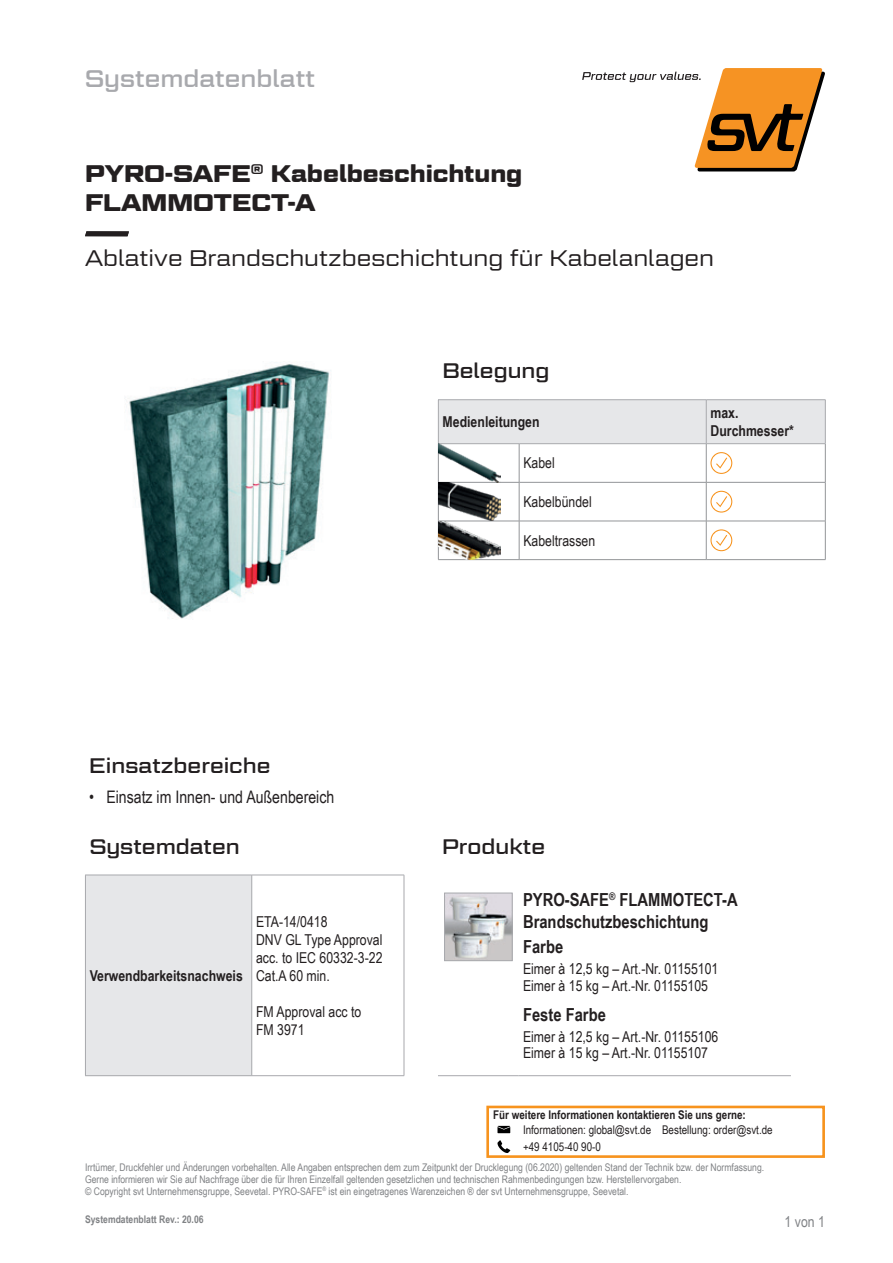
<style>
.page{position:relative;width:893px;height:1263px;background:#fff}
.page>*{position:absolute;margin:0;border:0;box-sizing:border-box;transform-origin:0 0}
.t1{font:700 24px/28.8px "Geom Graphic";color:#231f20}
.t2{font:24px "Geom Graphic";color:#a8a9ad}
.t3{font:300 22.5px "Geom Graphic";color:#231f20}
.t4{font:21px "Geom Graphic";color:#231f20}
.t5{font:700 18px/21.6px "Arial Narrow";color:#231f20}
.t6{font:17.25px "Arial Narrow";color:#231f20}
.t7{font:15px/18px "Arial Narrow";color:#231f20}
.t8{font:700 15px/18px "Arial Narrow";color:#231f20}
.t9{font:15px "Arial Narrow";color:#808285}
.t10{font:12px/17.1px "Arial Narrow";color:#231f20}
.t11{font:700 12px "Arial Narrow";color:#231f20}
.t12{font:10.5px/12px "Arial Narrow";color:#808285}
.t13{font:700 10.5px "Arial Narrow";color:#808285}
</style>
<div class="page">
<img style="left:129px;top:364px;width:202px;height:255px">
<svg style="left:501px;top:444px;width:324px;height:115px"></svg>
<div style="left:439px;top:400px;width:386px;height:43px;background:#e6e7e9"></div>
<hr style="left:706px;top:444px;width:1px;height:38px;background:#939598">
<hr style="left:438px;top:482px;width:81px;height:1px;background:#939598">
<hr style="left:519px;top:482px;width:187px;height:1px;background:#939598">
<hr style="left:706px;top:482px;width:119px;height:1px;background:#939598">
<hr style="left:706px;top:482px;width:1px;height:39px;background:#939598">
<hr style="left:438px;top:521px;width:81px;height:1px;background:#939598">
<hr style="left:519px;top:521px;width:187px;height:1px;background:#939598">
<hr style="left:706px;top:521px;width:119px;height:1px;background:#939598">
<hr style="left:706px;top:521px;width:1px;height:38px;background:#939598">
<hr style="left:706px;top:400px;width:1px;height:43px;background:#a8a9ad">
<hr style="left:438px;top:444px;width:1px;height:38px;background:#939598">
<hr style="left:519px;top:444px;width:1px;height:38px;background:#939598">
<hr style="left:825px;top:444px;width:1px;height:38px;background:#939598">
<hr style="left:438px;top:482px;width:1px;height:39px;background:#939598">
<hr style="left:519px;top:482px;width:1px;height:39px;background:#939598">
<hr style="left:825px;top:482px;width:1px;height:39px;background:#939598">
<hr style="left:438px;top:521px;width:1px;height:38px;background:#939598">
<hr style="left:519px;top:521px;width:1px;height:38px;background:#939598">
<hr style="left:825px;top:521px;width:1px;height:38px;background:#939598">
<hr style="left:438px;top:559px;width:81px;height:1px;background:#939598">
<hr style="left:519px;top:559px;width:187px;height:1px;background:#939598">
<hr style="left:706px;top:559px;width:119px;height:1px;background:#939598">
<hr style="left:438px;top:399px;width:81px;height:1px;background:#a8a9ad">
<hr style="left:519px;top:399px;width:187px;height:1px;background:#a8a9ad">
<hr style="left:706px;top:399px;width:119px;height:1px;background:#a8a9ad">
<hr style="left:825px;top:400px;width:1px;height:43px;background:#a8a9ad">
<hr style="left:438px;top:443px;width:81px;height:1px;background:#a8a9ad">
<hr style="left:519px;top:443px;width:187px;height:1px;background:#a8a9ad">
<hr style="left:706px;top:443px;width:119px;height:1px;background:#a8a9ad">
<hr style="left:438px;top:400px;width:1px;height:43px;background:#a8a9ad">
<img style="left:439px;top:444px;width:62px;height:115px">
<svg style="left:710px;top:452px;width:22px;height:22px"></svg>
<div style="left:712px;top:453px;width:19px;height:20px;background:#fff;border-radius:50%"></div>
<svg style="left:716px;top:457px;width:11px;height:12px"></svg>
<svg style="left:710px;top:491px;width:22px;height:22px"></svg>
<div style="left:712px;top:492px;width:19px;height:19px;background:#fff;border-radius:50%"></div>
<svg style="left:716px;top:496px;width:11px;height:11px"></svg>
<svg style="left:710px;top:529px;width:22px;height:22px"></svg>
<div style="left:712px;top:530px;width:19px;height:20px;background:#fff;border-radius:50%"></div>
<svg style="left:716px;top:535px;width:11px;height:11px"></svg>
<svg style="left:85px;top:874px;width:319px;height:201px"></svg>
<div style="left:85px;top:875px;width:167px;height:201px;background:#e6e7e9"></div>
<hr style="left:85px;top:875px;width:167px;height:1px;background:#a8a9ad">
<hr style="left:85px;top:1075px;width:167px;height:1px;background:#a8a9ad">
<hr style="left:85px;top:875px;width:1px;height:200px;background:#a8a9ad">
<hr style="left:252px;top:875px;width:152px;height:1px;background:#a8a9ad">
<hr style="left:251px;top:875px;width:1px;height:200px;background:#a8a9ad">
<hr style="left:404px;top:875px;width:1px;height:200px;background:#a8a9ad">
<hr style="left:252px;top:1075px;width:152px;height:1px;background:#a8a9ad">
<hr style="left:519px;top:1075px;width:272px;height:1px;background:#a8a9ad">
<hr style="left:438px;top:1075px;width:81px;height:1px;background:#a8a9ad">
<img style="left:446px;top:895px;width:64px;height:64px">
<div style="left:444px;top:893px;width:68px;height:68px;border:1px solid #a8a9ad"></div>
<svg style="left:582px;top:68px;width:243px;height:103px"></svg>
<svg style="left:497px;top:1126px;width:13px;height:7px"></svg>
<svg style="left:497px;top:1140px;width:13px;height:13px"></svg>
<div style="left:486px;top:1106px;width:339px;height:52px;border:3px solid #f7931d"></div>
<svg style="left:85px;top:231px;width:44px;height:5px"></svg>
<h1 class="t2" style="left:85px;top:63px;width:232px">Systemdatenblatt</h1>
<h1 class="t1" style="left:85px;top:159px;width:439px">PYRO-SAFE<sup>®</sup> Kabelbeschichtung<br>FLAMMOTECT-A</h1>
<h2 class="t3" style="left:85px;top:245px;width:631px">Ablative Brandschutzbeschichtung für Kabelanlagen</h2>
<h3 class="t4" style="left:443px;top:357px;width:108px">Belegung</h3>
<h3 class="t8" style="left:443px;top:412px;width:99px">Medienleitungen</h3>
<h3 class="t8" style="left:710px;top:403px;width:85px">max.<br>Durchmesser*</h3>
<h3 class="t7" style="left:523px;top:454px;width:33px">Kabel</h3>
<h3 class="t7" style="left:523px;top:492px;width:70px">Kabelbündel</h3>
<h3 class="t7" style="left:523px;top:531px;width:73px">Kabeltrassen</h3>
<h3 class="t4" style="left:89px;top:752px;width:183px">Einsatzbereiche</h3>
<h3 class="t6" style="left:89px;top:784px;width:247px">• Einsatz im Innen- und Außenbereich</h3>
<h3 class="t4" style="left:90px;top:833px;width:152px">Systemdaten</h3>
<h3 class="t8" style="left:90px;top:966px;width:155px">Verwendbarkeitsnachweis</h3>
<h3 class="t7" style="left:256px;top:912px;width:128px">ETA-14/0418<br>DNV GL Type Approval acc. to IEC 60332-3-22<br>Cat.A 60 min.</h3>
<h3 class="t7" style="left:256px;top:1002px;width:107px">FM Approval acc to<br>FM 3971</h3>
<h3 class="t4" style="left:442px;top:833px;width:104px">Produkte</h3>
<h3 class="t5" style="left:523px;top:888px;width:216px">PYRO-SAFE<sup>®</sup> FLAMMOTECT-A<br>Brandschutzbeschichtung</h3>
<h3 class="t5" style="left:523px;top:935px;width:42px">Farbe</h3>
<h3 class="t7" style="left:523px;top:960px;width:197px;line-height:16.5px">Eimer à 12,5 kg – Art.-Nr. 01155101<br>Eimer à 15 kg – Art.-Nr. 01155105</h3>
<h3 class="t5" style="left:523px;top:1003px;width:84px">Feste Farbe</h3>
<h3 class="t7" style="left:523px;top:1027px;width:197px;line-height:16.5px">Eimer à 12,5 kg – Art.-Nr. 01155106<br>Eimer à 15 kg – Art.-Nr. 01155107</h3>
<p class="t11" style="left:493px;top:1106px;width:254px">Für weitere Informationen kontaktieren Sie uns gerne:</p>
<p class="t10" style="left:523px;top:1121px;width:251px">Informationen: global@svt.de Bestellung: order@svt.de +49 4105-40 90-0</p>
<p class="t12" style="left:85px;top:1161px;width:681px">Irrtümer, Druckfehler und Änderungen vorbehalten. Alle Angaben entsprechen dem zum Zeitpunkt der Drucklegung (06.2020) geltenden Stand der Technik bzw. der Normfassung.<br>Gerne informieren wir Sie auf Nachfrage über die für Ihren Einzelfall geltenden gesetzlichen und technischen Rahmenbedingungen bzw. Herstellervorgaben.<br>© Copyright svt Unternehmensgruppe, Seevetal. PYRO-SAFE<sup>®</sup> ist ein eingetragenes Warenzeichen ® der svt Unternehmensgruppe, Seevetal.</p>
<p class="t13" style="left:85px;top:1212px;width:120px">Systemdatenblatt Rev.: 20.06</p>
<h3 class="t9" style="left:785px;top:1210px;width:42px">1 von 1</h3>
</div>
